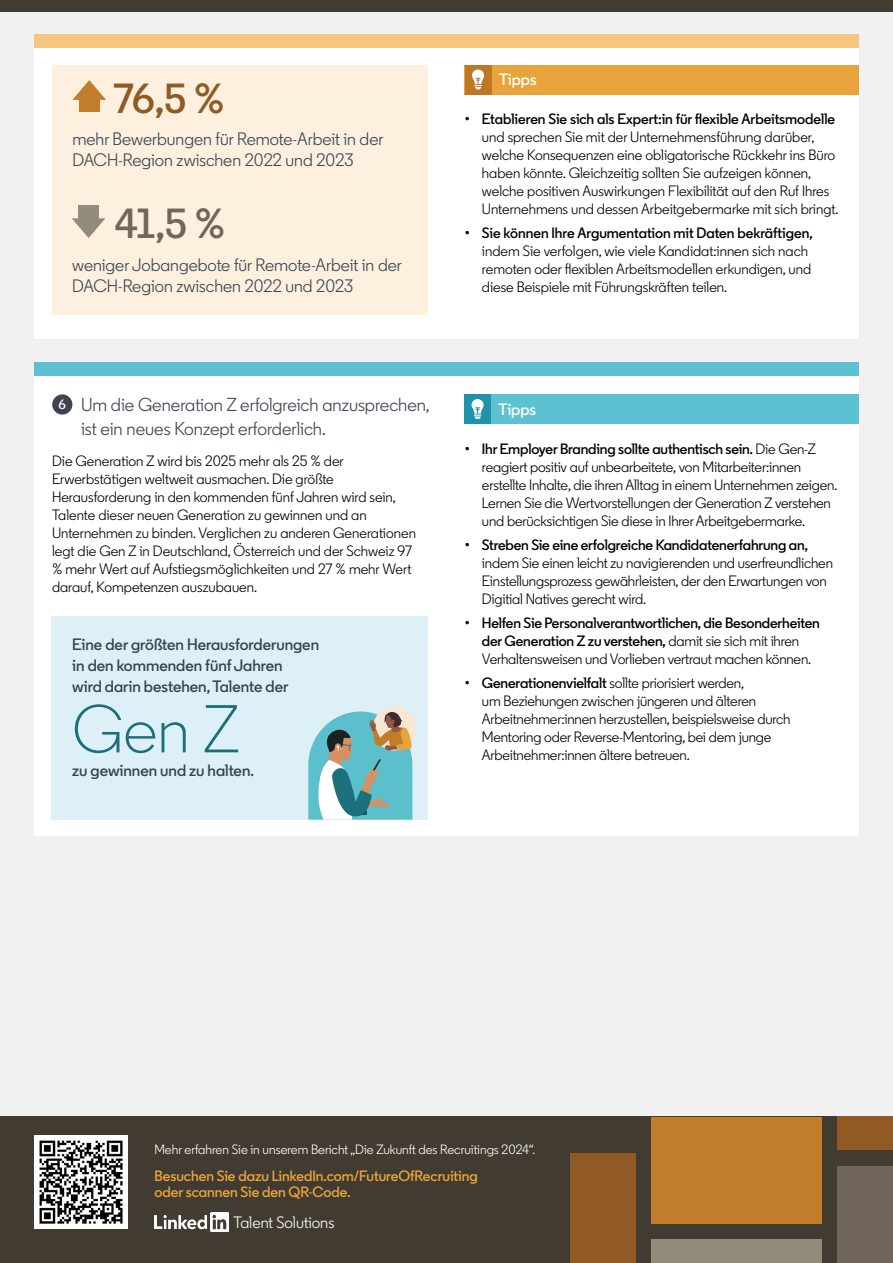
<style>
.page{position:relative;width:893px;height:1263px;background:#f2f1f1}
.page>*{position:absolute;margin:0;border:0;box-sizing:border-box;transform-origin:0 0}
.t1{font:300 67.5px "Community";color:#1d6e7b}
.t2{font:600 42px "Community";color:#915a23}
.t3{font:600 42px "Community";color:#716759}
.t4{font:18.75px/24px "Community";color:#3d4450}
.t5{font:18px/21px "Community";color:#3d4450}
.t6{font:600 16.5px/21px "Community";color:#38434f}
.t7{font:16.5px "Community";color:#fff}
.t8{font:600 16.5px "Community";color:#fff}
.t9{font:15px/18px "Community";letter-spacing:-.01em;color:#000}
.t10{font:600 15px/18px "Community";letter-spacing:-.01em;color:#000;text-align:center}
.t11{font:600 15px/16.5px "Community";color:#eda53a}
.t12{font:13.5px "Community";color:#fff}
.t13{font:600 13.5px "Community";color:#fff}
.s1{font-weight:600}
.s2{font-weight:400}
</style>
<div class="page">
<div style="left:0;top:1117px;width:893px;height:146px;background:#413b31"></div>
<div style="left:570px;top:1153px;width:66px;height:110px;background:#915924"></div>
<div style="left:652px;top:1117px;width:170px;height:106px;background:#c27d2b"></div>
<div style="left:838px;top:1117px;width:55px;height:33px;background:#915924"></div>
<div style="left:838px;top:1166px;width:55px;height:97px;background:#706659"></div>
<div style="left:34px;top:1135px;width:94px;height:94px;background:#fff"></div>
<div style="left:652px;top:1240px;width:170px;height:23px;background:#948c7a"></div>
<div style="left:34px;top:369px;width:825px;height:467px;background:#fff"></div>
<div style="left:34px;top:363px;width:825px;height:13px;background:#5cc1d0"></div>
<div style="left:464px;top:394px;width:394px;height:30px;background:#5cc1d0"></div>
<div style="left:464px;top:394px;width:27px;height:30px;background:#1d94a8"></div>
<svg style="left:471px;top:399px;width:13px;height:21px"></svg>
<div style="left:52px;top:394px;width:20px;height:21px;background:#3d4450;border-radius:50%"></div>
<div style="left:52px;top:616px;width:376px;height:204px;background:#def0f7"></div>
<div style="left:373px;top:706px;width:43px;height:44px;background:#f7e8d4;border-radius:50%"></div>
<svg style="left:308px;top:711px;width:104px;height:109px;background:#81b5b6"></svg>
<img style="left:39px;top:1140px;width:84px;height:84px">
<div style="left:34px;top:34px;width:825px;height:305px;background:#fff"></div>
<div style="left:34px;top:34px;width:825px;height:13px;background:#f7c77d"></div>
<div style="left:52px;top:65px;width:376px;height:250px;background:#fdf0de"></div>
<div style="left:465px;top:65px;width:394px;height:29px;background:#e8a43a"></div>
<div style="left:465px;top:65px;width:26px;height:29px;background:#bc7825"></div>
<svg style="left:472px;top:69px;width:12px;height:21px"></svg>
<svg style="left:72px;top:80px;width:34px;height:20px"></svg>
<div style="left:79px;top:98px;width:21px;height:14px;background:#c27d2b"></div>
<svg style="left:72px;top:218px;width:33px;height:20px"></svg>
<div style="left:78px;top:205px;width:21px;height:13px;background:#948c7a"></div>
<div style="left:0;top:0;width:893px;height:11px;background:#413b33"></div>
<img style="left:154px;top:1213px;width:74px;height:18px">
<h2 class="t2" style="left:114px;top:72px;width:112px">76,5 %</h2>
<p class="t5" style="left:72px;top:129px;width:312px">mehr Bewerbungen für Remote-Arbeit in der<br>DACH-Region zwischen 2022 und 2023</p>
<h2 class="t3" style="left:115px;top:198px;width:112px">41,5 %</h2>
<p class="t5" style="left:72px;top:254px;width:331px">weniger Jobangebote für Remote-Arbeit in der<br>DACH-Region zwischen 2022 und 2023</p>
<p class="t8" style="left:499px;top:70px;width:39px">Tipps</p>
<p class="t10" style="left:465px;top:110px;width:372px">• Etablieren Sie sich als Expert:in für flexible Arbeitsmodelle</p>
<p class="t9" style="left:482px;top:128px;width:358px">und sprechen Sie mit der Unternehmensführung darüber, welche Konsequenzen eine obligatorische Rückkehr ins Büro haben könnte. Gleichzeitig sollten Sie aufzeigen können, welche positiven Auswirkungen Flexibilität auf den Ruf Ihres Unternehmens und dessen Arbeitgebermarke mit sich bringt.</p>
<p class="t10" style="left:465px;top:224px;width:349px">• Sie können Ihre Argumentation mit Daten bekräftigen,</p>
<p class="t9" style="left:482px;top:242px;width:331px">indem Sie verfolgen, wie viele Kandidat:innen sich nach remoten oder flexiblen Arbeitsmodellen erkundigen, und diese Beispiele mit Führungskräften teilen.</p>
<p class="t4" style="left:81px;top:393px;width:350px">Um die Generation Z erfolgreich anzusprechen, ist ein neues Konzept erforderlich.</p>
<p class="t9" style="left:52px;top:452px;width:365px">Die Generation Z wird bis 2025 mehr als 25 % der Erwerbstätigen weltweit ausmachen. Die größte Herausforderung in den kommenden fünf Jahren wird sein, Talente dieser neuen Generation zu gewinnen und an Unternehmen zu binden. Verglichen zu anderen Generationen legt die Gen Z in Deutschland, Österreich und der Schweiz 97 % mehr Wert auf Aufstiegsmöglichkeiten und 27 % mehr Wert darauf, Kompetenzen auszubauen.</p>
<p class="t13" style="left:58px;top:396px;width:9px">6</p>
<p class="t6" style="left:72px;top:634px;width:248px">Eine der größten Herausforderungen in den kommenden fünf Jahren<br>wird darin bestehen, Talente der</p>
<h1 class="t1" style="left:72px;top:688px;width:168px">Gen Z</h1>
<p class="t6" style="left:72px;top:760px;width:183px">zu gewinnen und zu halten.</p>
<p class="t8" style="left:498px;top:399px;width:39px">Tipps</p>
<p class="t9" style="left:482px;top:439px;width:357px;text-indent:-17px"><span class="s1">• Ihr Employer Branding sollte authentisch sein.</span> Die Gen-Z reagiert positiv auf unbearbeitete, von Mitarbeiter:innen erstellte Inhalte, die ihren Alltag in einem Unternehmen zeigen.<br>Lernen Sie die Wertvorstellungen der Generation Z verstehen und berücksichtigen Sie diese in Ihrer Arbeitgebermarke.</p>
<p class="t10" style="left:465px;top:535px;width:344px">• Streben Sie eine erfolgreiche Kandidatenerfahrung an,</p>
<p class="t9" style="left:482px;top:553px;width:352px">indem Sie einen leicht zu navigierenden und userfreundlichen<br>Einstellungsprozess gewährleisten, der den Erwartungen von<br>Digitial Natives gerecht wird.</p>
<p class="t10" style="left:465px;top:613px;width:356px">• Helfen Sie Personalverantwortlichen, die Besonderheiten der Generation Z zu verstehen, <span class="s2">damit sie sich mit ihren<br>Verhaltensweisen und Vorlieben vertraut machen können.</span></p>
<p class="t9" style="left:482px;top:673px;width:310px;text-indent:-17px"><span class="s1">• Generationenvielfalt</span> sollte priorisiert werden,<br>um Beziehungen zwischen jüngeren und älteren Arbeitnehmer:innen herzustellen, beispielsweise durch Mentoring oder Reverse-Mentoring, bei dem junge Arbeitnehmer:innen ältere betreuen.</p>
<p class="t12" style="left:154px;top:1141px;width:382px">Mehr erfahren Sie in unserem Bericht „Die Zukunft des Recruitings 2024“.</p>
<p class="t11" style="left:154px;top:1167px;width:325px">Besuchen Sie dazu LinkedIn.com/FutureOfRecruiting oder scannen Sie den QR-Code.</p>
<p class="t7" style="left:234px;top:1213px;width:102px">Talent Solutions</p>
</div>
